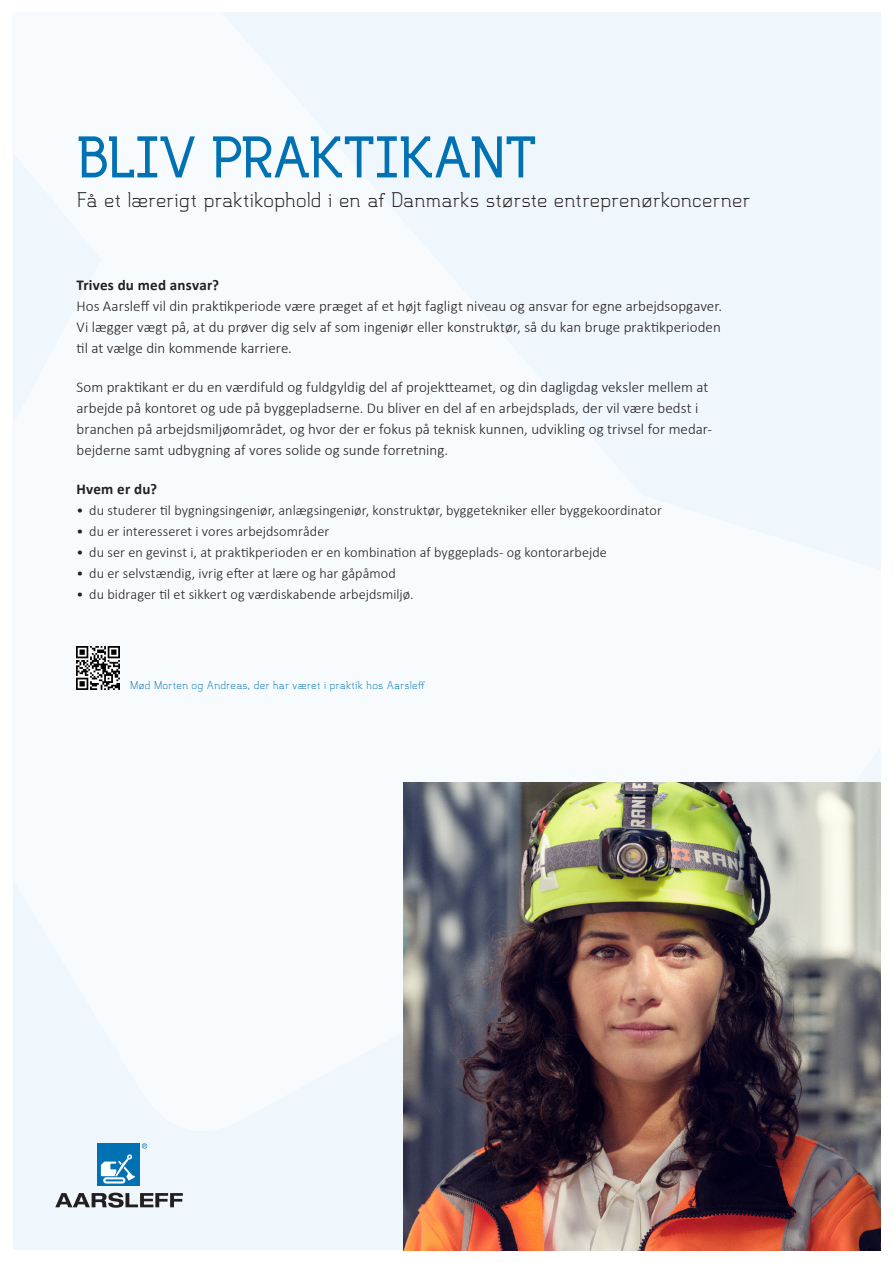
<style>
.page{position:relative;width:893px;height:1263px;background:#fff}
.page>*{position:absolute;margin:0;border:0;box-sizing:border-box;transform-origin:0 0}
.Overskrift{font:700 54px "B Ruston.";color:#0072b4}
.Underoverskrift{font:300 19.5px "B Ruston.";color:#231f20}
.Brød_luft{font:300 15px/21px "Calibri";color:#231f20}
.mellemrubrik{font:300 15px/21px "Calibri";color:#231f20}
.mellemrubrik-2{font:700 15px "Calibri";letter-spacing:.015em;color:#231f20}
.t1{font:300 14.25px "Calibri";color:#231f20}
.Brød{font:300 10.5px "B Ruston.";letter-spacing:.015em;color:#107bc1}
.s1{font-weight:700}
</style>
<div class="page">
<div style="left:13px;top:13px;width:867px;height:1237px;background:#f8fbfd"></div>
<div style="left:98px;top:1143px;width:42px;height:43px;background:#0072b4"></div>
<svg style="left:142px;top:1143px;width:5px;height:5px"></svg>
<svg style="left:101px;top:1154px;width:34px;height:29px"></svg>
<svg style="left:55px;top:1193px;width:128px;height:15px"></svg>
<img style="left:77px;top:647px;width:42px;height:42px">
<img style="left:404px;top:783px;width:476px;height:467px">
<p class="Overskrift" style="left:77px;top:124px;width:461px">BLIV PRAKTIKANT</p>
<p class="Underoverskrift" style="left:77px;top:186px;width:675px">Få et lærerigt praktikophold i en af Danmarks største entreprenørkoncerner</p>
<p class="mellemrubrik" style="left:77px;top:274px;width:647px"><span class="s1">Trives du med ansvar?<br></span>Hos Aarsleff vil din praktikperiode være præget af et højt fagligt niveau og ansvar for egne arbejdsopgaver.<br>Vi lægger vægt på, at du prøver dig selv af som ingeniør eller konstruktør, så du kan bruge praktikperioden til at vælge din kommende karriere.</p>
<p class="Brød_luft" style="left:77px;top:376px;width:637px">Som praktikant er du en værdifuld og fuldgyldig del af projektteamet, og din dagligdag veksler mellem at arbejde på kontoret og ude på byggepladserne. Du bliver en del af en arbejdsplads, der vil være bedst i branchen på arbejdsmiljøområdet, og hvor der er fokus på teknisk kunnen, udvikling og trivsel for medar&shy;bejderne samt udbygning af vores solide og sunde forretning.</p>
<p class="mellemrubrik-2" style="left:77px;top:478px;width:82px">Hvem er du?</p>
<p class="t1" style="left:77px;top:501px;width:587px">• du studerer til bygningsingeniør, anlægsingeniør, konstruktør, byggetekniker eller byggekoordinator</p>
<p class="t1" style="left:77px;top:522px;width:254px">• du er interesseret i vores arbejdsområder</p>
<p class="t1" style="left:77px;top:543px;width:532px">• du ser en gevinst i, at praktikperioden er en kombination af byggeplads- og kontorarbejde</p>
<p class="t1" style="left:77px;top:564px;width:321px">• du er selvstændig, ivrig efter at lære og har gåpåmod</p>
<p class="t1" style="left:77px;top:585px;width:339px">• du bidrager til et sikkert og værdiskabende arbejdsmiljø.</p>
<p class="Brød" style="left:130px;top:678px;width:297px">Mød Morten og Andreas, der har været i praktik hos Aarsleff</p>
</div>
